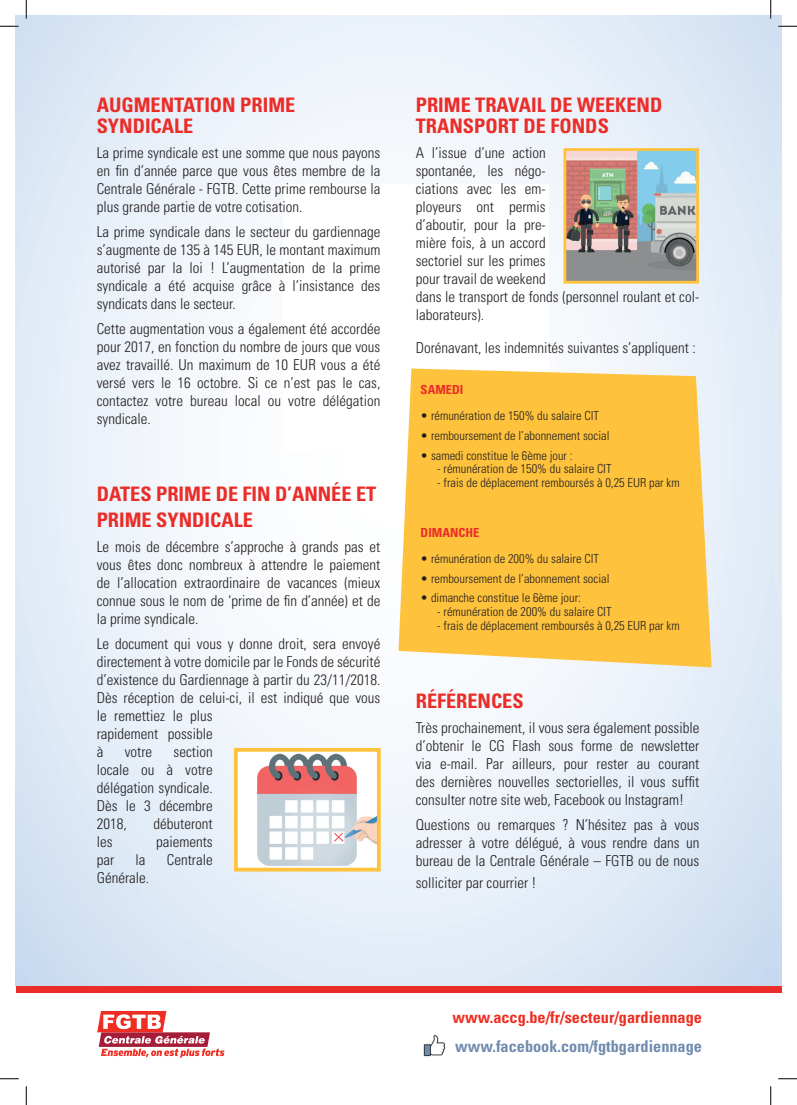
<style>
.page{position:relative;width:797px;height:1105px;background:#fff}
.page>*{position:absolute;margin:0;border:0;box-sizing:border-box;transform-origin:0 0}
.t1{font:700 condensed 20px/21.2px "Univers LT Std";color:#eb2d29}
.t2{font:700 condensed 16.25px "Univers LT Std";color:#ee2e22}
.t3{font:700 condensed 16.25px "Univers LT Std";color:#708bae}
.t4{font:300 condensed 15px/18px "Univers LT Std";color:#231f20;text-align:justify}
.t5{font:300 condensed 12.5px "Univers LT Std";color:#231f20}
.t6{font:700 condensed 12.5px "Univers LT Std";color:#eb2d29}
</style>
<div class="page">
<div style="left:16px;top:986px;width:765px;height:6px;background:#eb2d29"></div>
<svg style="left:97px;top:1011px;width:127px;height:47px"></svg>
<img style="left:423px;top:1035px;width:23px;height:22px">
<img style="left:257px;top:753px;width:119px;height:113px">
<div style="left:234px;top:748px;width:147px;height:123px;border:4px solid #fec23c"></div>
<svg style="left:398px;top:369px;width:313px;height:298px;background:#fdc64b"></svg>
<img style="left:567px;top:152px;width:128px;height:128px">
<div style="left:563px;top:148px;width:136px;height:136px;border:3px solid #fec23c"></div>
<svg style="left:0;top:25px;width:19px;height:2px"></svg>
<svg style="left:778px;top:25px;width:19px;height:2px"></svg>
<svg style="left:0;top:1078px;width:19px;height:1px"></svg>
<svg style="left:778px;top:1078px;width:19px;height:1px"></svg>
<svg style="left:25px;top:0;width:2px;height:19px"></svg>
<svg style="left:25px;top:1086px;width:2px;height:19px"></svg>
<svg style="left:770px;top:0;width:1px;height:19px"></svg>
<svg style="left:770px;top:1086px;width:1px;height:19px"></svg>
<h1 class="t1" style="left:97px;top:94px;width:200px">AUGMENTATION PRIME<br>SYNDICALE</h1>
<p class="t4" style="left:97px;top:144px;width:285px">La prime syndicale est une somme que nous payons en fin d’année parce que vous êtes membre de la Centrale Générale - FGTB. Cette prime rembourse la plus grande partie de votre cotisation.</p>
<p class="t4" style="left:97px;top:223px;width:285px">La prime syndicale dans le secteur du gardiennage s’augmente de 135 à 145 EUR, le montant maximum autorisé par la loi ! L’augmentation de la prime syndicale a été acquise grâce à l’insistance des syndicats dans le secteur.</p>
<p class="t4" style="left:97px;top:320px;width:285px">Cette augmentation vous a également été accordée pour 2017, en fonction du nombre de jours que vous avez travaillé. Un maximum de 10 EUR vous a été versé vers le 16 octobre. Si ce n’est pas le cas, contactez votre bureau local ou votre délégation syndicale.</p>
<h1 class="t1" style="left:97px;top:480px;width:281px;line-height:26.2px">DATES PRIME DE FIN D’ANNÉE ET<br>PRIME SYNDICALE</h1>
<p class="t4" style="left:97px;top:538px;width:285px">Le mois de décembre s’approche à grands pas et vous êtes donc nombreux à attendre le paiement de l’allocation extraordinaire de vacances (mieux connue sous le nom de ‘prime de fin d’année) et de la prime syndicale.</p>
<p class="t4" style="left:97px;top:635px;width:285px;text-align:left">Le document qui vous y donne droit, sera envoyé directement à votre domicile par le Fonds de sécurité d’existence du Gardiennage à partir du 23/11/2018.<br>Dès réception de celui-ci, il est indiqué que vous le remettiez le plus<br>rapidement possible<br>à</p>
<p class="t4" style="left:97px;top:743px;width:117px;text-indent:77px">section locale ou à votre délégation syndicale.<br>Dès le 3 décembre 2018,</p>
<p class="t4" style="left:125px;top:743px;width:29px">votre</p>
<p class="t4" style="left:153px;top:815px;width:61px">débuteront</p>
<p class="t4" style="left:97px;top:833px;width:17px">les</p>
<p class="t4" style="left:156px;top:833px;width:58px">paiements</p>
<p class="t4" style="left:97px;top:851px;width:19px">par</p>
<p class="t4" style="left:135px;top:851px;width:11px">la</p>
<p class="t4" style="left:167px;top:851px;width:47px">Centrale</p>
<p class="t4" style="left:97px;top:869px;width:54px">Générale.</p>
<h1 class="t1" style="left:416px;top:94px;width:248px">PRIME TRAVAIL DE WEEKEND<br>TRANSPORT DE FONDS</h1>
<p class="t4" style="left:416px;top:144px;width:285px;text-align:left">A l’issue d’une action<br>spontanée, les négo-<br>ciations avec les em-<br>ployeurs ont permis<br>d’aboutir, pour la pre-<br>mière fois, à un accord<br>sectoriel sur les primes<br>pour travail de weekend<br>dans le transport de fonds (personnel roulant et col&shy;laborateurs).</p>
<p class="t4" style="left:416px;top:339px;width:281px">Dorénavant, les indemnités suivantes s’appliquent :</p>
<p class="t6" style="left:420px;top:382px;width:44px">SAMEDI</p>
<p class="t5" style="left:420px;top:408px;width:180px">• rémunération de 150% du salaire CIT</p>
<p class="t5" style="left:420px;top:428px;width:190px">• remboursement de l’abonnement social</p>
<p class="t5" style="left:420px;top:448px;width:153px">• samedi constitue le 6ème jour :</p>
<p class="t5" style="left:437px;top:461px;width:176px">- rémunération de 150% du salaire CIT</p>
<p class="t5" style="left:437px;top:475px;width:244px">- frais de déplacement remboursés à 0,25 EUR par km</p>
<p class="t6" style="left:420px;top:524px;width:60px">DIMANCHE</p>
<p class="t5" style="left:420px;top:551px;width:180px">• rémunération de 200% du salaire CIT</p>
<p class="t5" style="left:420px;top:571px;width:190px">• remboursement de l’abonnement social</p>
<p class="t5" style="left:420px;top:590px;width:162px">• dimanche constitue le 6ème jour:</p>
<p class="t5" style="left:437px;top:604px;width:176px">- rémunération de 200% du salaire CIT</p>
<p class="t5" style="left:437px;top:618px;width:244px">- frais de déplacement remboursés à 0,25 EUR par km</p>
<h1 class="t1" style="left:416px;top:690px;width:109px">RÉFÉRENCES</h1>
<p class="t4" style="left:416px;top:719px;width:285px">Très prochainement, il vous sera également possible d’obtenir le CG Flash sous forme de newsletter via e-mail. Par ailleurs, pour rester au courant des dernières nouvelles sectorielles, il vous suffit consulter notre site web, Facebook ou Instagram!</p>
<p class="t4" style="left:416px;top:816px;width:285px">Questions ou remarques ? N’hésitez pas à vous adresser à votre délégué, à vous rendre dans un bureau de la Centrale Générale – FGTB ou de nous</p>
<p class="t4" style="left:416px;top:873px;width:122px">solliciter par courrier !</p>
<p class="t2" style="left:452px;top:1007px;width:251px">www.accg.be/fr/secteur/gardiennage</p>
<p class="t3" style="left:455px;top:1036px;width:248px">www.facebook.com/fgtbgardiennage</p>
</div>
